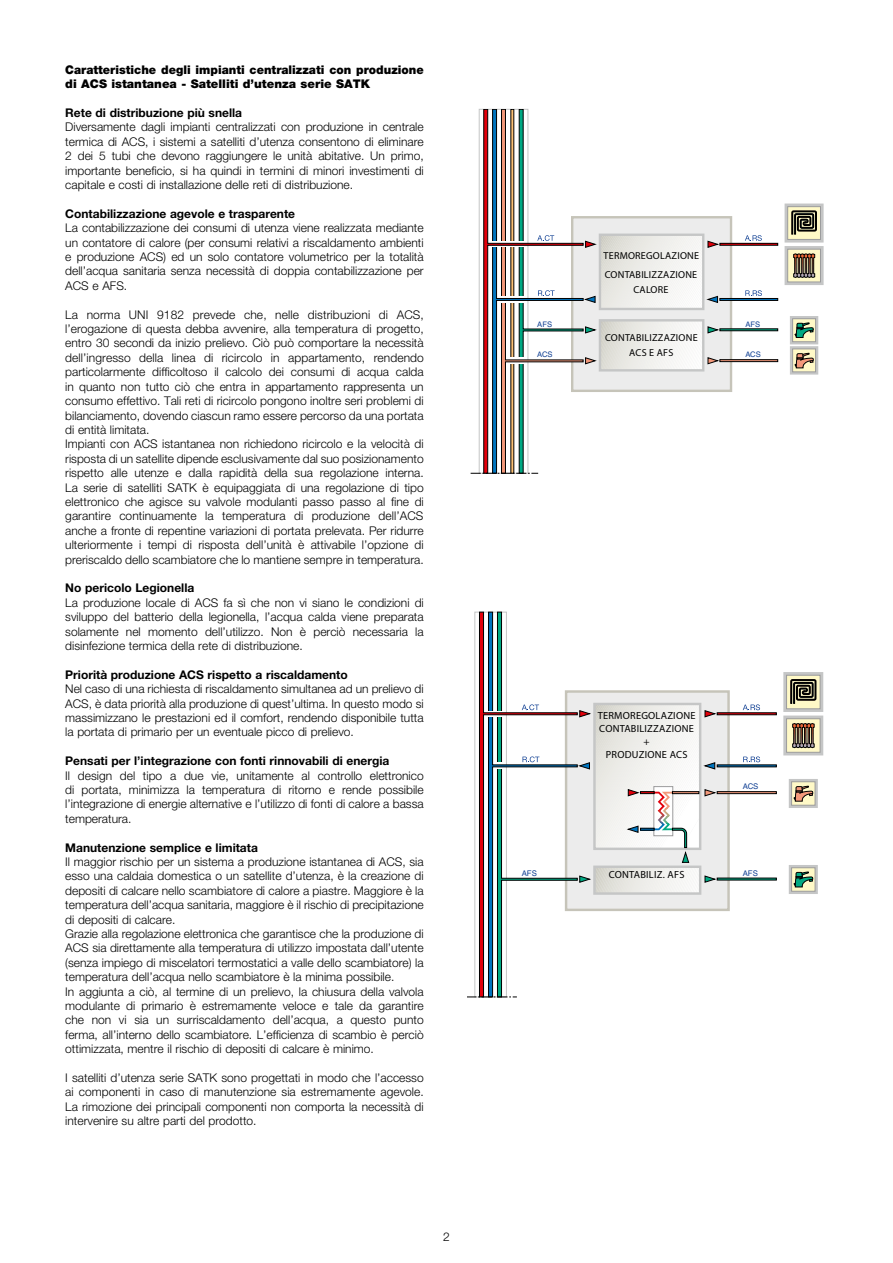
<style>
.page{position:relative;width:893px;height:1263px;background:#fff}
.page>*{position:absolute;margin:0;border:0;box-sizing:border-box;transform-origin:0 0}
.Normale{font:300 12px/14.4px "Helvetica Neue LT Std";color:#000;text-align:justify}
.Normale-2{font:700 12px "Helvetica Neue LT Std";color:#000}
.Normale-3{font:900 12px/14.4px "Helvetica Neue LT Std";color:#000}
.t1{font:10.35px/12.9px "Myriad Pro";letter-spacing:.02em;color:#000;text-align:center}
.t2{font:10.2px/15.1px "Myriad Pro";letter-spacing:.02em;color:#000;text-align:center}
.t3{font:7.8px "Helvetica";color:#0f3f93}
.t4{font:7.65px "Helvetica";color:#0f3f93}
</style>
<div class="page">
<div style="left:571px;top:216px;width:161px;height:176px;background:#ececec;border:2px solid #c6c4b9"></div>
<div style="left:785px;top:204px;width:39px;height:39px;border:4px solid #c5c6c6"></div>
<svg style="left:787px;top:206px;width:34px;height:34px"></svg>
<svg style="left:792px;top:211px;width:25px;height:23px"></svg>
<div style="left:785px;top:246px;width:39px;height:39px;border:4px solid #c5c6c6"></div>
<div style="left:787px;top:249px;width:34px;height:33px;background:#fff9c7;border:1px solid #9c9c9d"></div>
<svg style="left:793px;top:254px;width:22px;height:24px"></svg>
<div style="left:790px;top:316px;width:28px;height:28px;border:4px solid #c5c6c6"></div>
<div style="left:793px;top:319px;width:22px;height:23px;background:#fff9c7"></div>
<div style="left:792px;top:318px;width:24px;height:24px;border:1px solid #9c9c9d"></div>
<div style="left:790px;top:346px;width:28px;height:29px;border:4px solid #c5c6c6"></div>
<div style="left:792px;top:349px;width:24px;height:23px;background:#fff9c7;border:1px solid #9c9c9d"></div>
<svg style="left:795px;top:323px;width:19px;height:15px"></svg>
<svg style="left:795px;top:353px;width:19px;height:15px"></svg>
<svg style="left:745px;top:235px;width:17px;height:6px"></svg>
<svg style="left:745px;top:290px;width:17px;height:6px"></svg>
<div style="left:720px;top:329px;width:58px;height:2px;border:1px solid #000"></div>
<div style="left:720px;top:360px;width:58px;height:2px;background:#f3987a;border:1px solid #000"></div>
<div style="left:720px;top:298px;width:58px;height:2px;background:#0074be;border:1px solid #000"></div>
<div style="left:720px;top:243px;width:58px;height:2px;border:1px solid #000"></div>
<svg style="left:471px;top:109px;width:247px;height:365px"></svg>
<div style="left:565px;top:690px;width:165px;height:221px;background:#ececec;border:2px solid #c6c4b9"></div>
<div style="left:783px;top:672px;width:40px;height:40px;border:4px solid #c5c6c6"></div>
<svg style="left:786px;top:675px;width:34px;height:34px"></svg>
<svg style="left:791px;top:679px;width:25px;height:24px"></svg>
<div style="left:783px;top:715px;width:40px;height:40px;border:4px solid #c5c6c6"></div>
<div style="left:786px;top:718px;width:34px;height:35px;background:#fff9c7;border:1px solid #9c9c9d"></div>
<svg style="left:792px;top:723px;width:22px;height:25px"></svg>
<div style="left:789px;top:865px;width:29px;height:29px;border:4px solid #c5c6c6"></div>
<svg style="left:791px;top:867px;width:24px;height:24px"></svg>
<svg style="left:794px;top:872px;width:20px;height:15px"></svg>
<div style="left:789px;top:779px;width:29px;height:29px;border:4px solid #c5c6c6"></div>
<div style="left:791px;top:781px;width:24px;height:24px;background:#fff9c7;border:1px solid #9c9c9d"></div>
<svg style="left:794px;top:786px;width:20px;height:15px"></svg>
<svg style="left:743px;top:704px;width:17px;height:6px"></svg>
<svg style="left:743px;top:756px;width:17px;height:6px"></svg>
<hr style="left:717px;top:878px;width:59px;height:2px;background:#00a983">
<div style="left:717px;top:791px;width:59px;height:3px;border:1px solid #000"></div>
<hr style="left:717px;top:765px;width:59px;height:2px;background:#0074be">
<svg style="left:468px;top:612px;width:248px;height:386px"></svg>
<p class="Normale-3" style="left:65px;top:62px;width:360px">Caratteristiche degli impianti centralizzati con produzione di ACS istantanea - Satelliti d’utenza serie SATK</p>
<p class="Normale-2" style="left:65px;top:105px;width:178px">Rete di distribuzione più snella</p>
<p class="Normale" style="left:65px;top:120px;width:360px">Diversamente dagli impianti centralizzati con produzione in centrale termica di ACS, i sistemi a satelliti d’utenza consentono di eliminare 2 dei 5 tubi che devono raggiungere le unità abitative. Un primo, importante beneficio, si ha quindi in termini di minori investimenti di capitale e costi di installazione delle reti di distribuzione.</p>
<p class="Normale-2" style="left:65px;top:206px;width:231px">Contabilizzazione agevole e trasparente</p>
<p class="Normale" style="left:65px;top:221px;width:360px">La contabilizzazione dei consumi di utenza viene realizzata mediante un contatore di calore (per consumi relativi a riscaldamento ambienti e produzione ACS) ed un solo contatore volumetrico per la totalità dell’acqua sanitaria senza necessità di doppia contabilizzazione per ACS e AFS.</p>
<p class="Normale" style="left:65px;top:307px;width:360px">La norma UNI 9182 prevede che, nelle distribuzioni di ACS, l’erogazione di questa debba avvenire, alla temperatura di progetto, entro 30 secondi da inizio prelievo. Ciò può comportare la necessità dell’ingresso della linea di ricircolo in appartamento, rendendo particolarmente difficoltoso il calcolo dei consumi di acqua calda in quanto non tutto ciò che entra in appartamento rappresenta un consumo effettivo. Tali reti di ricircolo pongono inoltre seri problemi di bilanciamento, dovendo ciascun ramo essere percorso da una portata di entità limitata.</p>
<p class="Normale" style="left:65px;top:437px;width:360px">Impianti con ACS istantanea non richiedono ricircolo e la velocità di risposta di un satellite dipende esclusivamente dal suo posizionamento rispetto alle utenze e dalla rapidità della sua regolazione interna.<br>La serie di satelliti SATK è equipaggiata di una regolazione di tipo elettronico che agisce su valvole modulanti passo passo al fine di garantire continuamente la temperatura di produzione dell’ACS anche a fronte di repentine variazioni di portata prelevata. Per ridurre ulteriormente i tempi di risposta dell’unità è attivabile l’opzione di preriscaldo dello scambiatore che lo mantiene sempre in temperatura.</p>
<p class="Normale-2" style="left:65px;top:581px;width:131px">No pericolo Legionella</p>
<p class="Normale" style="left:65px;top:595px;width:360px">La produzione locale di ACS fa sì che non vi siano le condizioni di sviluppo del batterio della legionella, l’acqua calda viene preparata solamente nel momento dell’utilizzo. Non è perciò necessaria la disinfezione termica della rete di distribuzione.</p>
<p class="Normale-2" style="left:65px;top:667px;width:284px">Priorità produzione ACS rispetto a riscaldamento</p>
<p class="Normale" style="left:65px;top:681px;width:360px">Nel caso di una richiesta di riscaldamento simultanea ad un prelievo di ACS, è data priorità alla produzione di quest’ultima. In questo modo si massimizzano le prestazioni ed il comfort, rendendo disponibile tutta la portata di primario per un eventuale picco di prelievo.</p>
<p class="Normale-2" style="left:65px;top:753px;width:326px">Pensati per l’integrazione con fonti rinnovabili di energia</p>
<p class="Normale" style="left:65px;top:768px;width:360px">Il design del tipo a due vie, unitamente al controllo elettronico di portata, minimizza la temperatura di ritorno e rende possibile l’integrazione di energie alternative e l’utilizzo di fonti di calore a bassa temperatura.</p>
<p class="Normale-2" style="left:65px;top:840px;width:194px">Manutenzione semplice e limitata</p>
<p class="Normale" style="left:65px;top:854px;width:360px">Il maggior rischio per un sistema a produzione istantanea di ACS, sia esso una caldaia domestica o un satellite d’utenza, è la creazione di depositi di calcare nello scambiatore di calore a piastre. Maggiore è la temperatura dell’acqua sanitaria, maggiore è il rischio di precipitazione di depositi di calcare.</p>
<p class="Normale" style="left:65px;top:926px;width:360px">Grazie alla regolazione elettronica che garantisce che la produzione di ACS sia direttamente alla temperatura di utilizzo impostata dall’utente (senza impiego di miscelatori termostatici a valle dello scambiatore) la temperatura dell’acqua nello scambiatore è la minima possibile.</p>
<p class="Normale" style="left:65px;top:984px;width:360px">In aggiunta a ciò, al termine di un prelievo, la chiusura della valvola modulante di primario è estremamente veloce e tale da garantire che non vi sia un surriscaldamento dell’acqua, a questo punto ferma, all’interno dello scambiatore. L’efficienza di scambio è perciò ottimizzata, mentre il rischio di depositi di calcare è minimo.</p>
<p class="Normale" style="left:65px;top:1070px;width:360px">I satelliti d’utenza serie SATK sono progettati in modo che l’accesso ai componenti in caso di manutenzione sia estremamente agevole.<br>La rimozione dei principali componenti non comporta la necessità di intervenire su altre parti del prodotto.</p>
<p class="Normale" style="left:443px;top:1229px;width:8px">2</p>
<p class="t4" style="left:537px;top:320px;width:16px">AFS</p>
<p class="t4" style="left:537px;top:350px;width:17px">ACS</p>
<p class="t2" style="left:604px;top:248px;width:97px">TERMOREGOLAZIONE</p>
<p class="t2" style="left:605px;top:267px;width:94px">CONTABILIZZAZIONE<br>CALORE</p>
<p class="t2" style="left:605px;top:330px;width:94px">CONTABILIZZAZIONE<br>ACS E AFS</p>
<p class="t4" style="left:745px;top:320px;width:16px">AFS</p>
<p class="t4" style="left:745px;top:350px;width:17px">ACS</p>
<p class="t1" style="left:598px;top:709px;width:99px">TERMOREGOLAZIONE<br>CONTABILIZZAZIONE +<br>PRODUZIONE ACS</p>
<p class="t3" style="left:522px;top:868px;width:17px">AFS</p>
<p class="t1" style="left:609px;top:867px;width:77px">CONTABILIZ. AFS</p>
<p class="t3" style="left:743px;top:782px;width:17px">ACS</p>
<p class="t3" style="left:743px;top:868px;width:17px">AFS</p>
</div>
